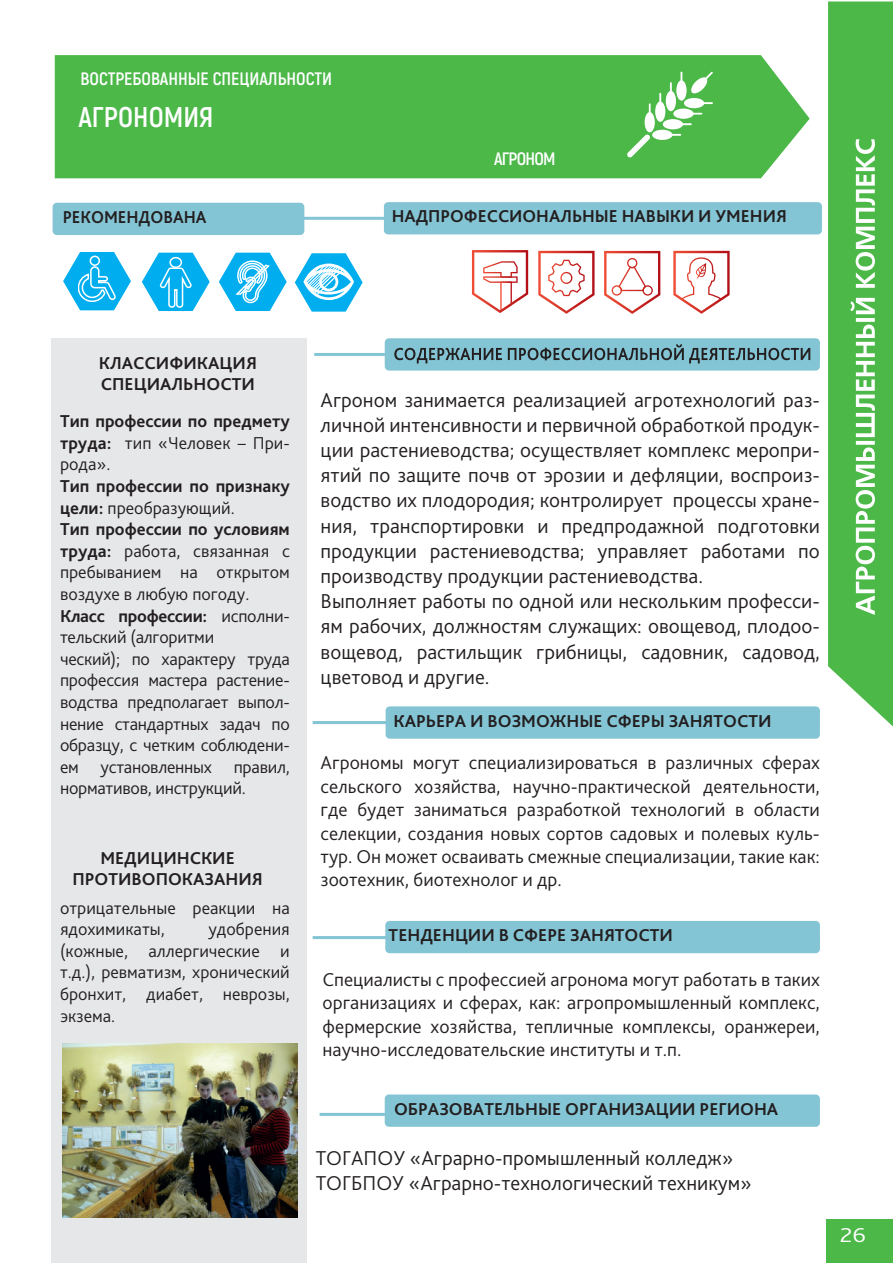
<style>
.page{position:relative;width:893px;height:1263px;background:#fff}
.page>*{position:absolute;margin:0;border:0;box-sizing:border-box;transform-origin:0 0}
.t1{font:700 28.5px "Akrobat";color:#fff}
.t2{font:300 21px/25.2px "Bliss Pro";color:#231f20}
.t3{font:300 21px "Bliss Pro";color:#fff;scale:1.2 1}
.t4{font:300 19.5px/23.4px "Bliss Pro";color:#231f20;text-align:justify}
.t5{font:300 18px/21.6px "Bliss Pro";letter-spacing:-.015em;color:#231f20}
.t6{font:700 18px/21.6px "Bliss Pro";color:#231f20;text-align:justify}
.t7{font:700 18px "Akrobat";color:#fff}
.t8{font:700 18px "Bliss Pro";color:#231f20;scale:.94 1}
.t9{font:700 18px "Akrobat";letter-spacing:-.045em;color:#fff}
.s1{font-weight:300}
.s2{font-weight:700}
</style>
<div class="page">
<hr style="left:55px;top:217px;width:513px;height:3px;background:#84c5d5">
<div style="left:55px;top:55px;width:755px;height:123px;background:#4bb848"></div>
<svg style="left:828px;top:2px;width:65px;height:724px;background:#54bb52"></svg>
<hr style="left:314px;top:353px;width:506px;height:3px;background:#84c5d5">
<div style="left:385px;top:338px;width:435px;height:33px;background:#84c5d5;border-radius:4px"></div>
<svg style="left:394px;top:348px;width:108px;height:15px"></svg>
<svg style="left:508px;top:344px;width:302px;height:19px"></svg>
<div style="left:384px;top:202px;width:438px;height:32px;background:#84c5d5;border-radius:4px"></div>
<hr style="left:313px;top:721px;width:505px;height:3px;background:#84c5d5">
<div style="left:386px;top:706px;width:434px;height:33px;background:#84c5d5;border-radius:4px"></div>
<hr style="left:313px;top:936px;width:507px;height:3px;background:#84c5d5">
<div style="left:385px;top:921px;width:435px;height:32px;background:#84c5d5;border-radius:4px"></div>
<hr style="left:320px;top:1113px;width:492px;height:3px;background:#84c5d5">
<div style="left:385px;top:1094px;width:435px;height:33px;background:#84c5d5;border-radius:4px"></div>
<div style="left:53px;top:203px;width:251px;height:32px;background:#84c5d5;border-radius:4px"></div>
<div style="left:826px;top:1219px;width:67px;height:44px;background:#4bb848"></div>
<div style="left:51px;top:338px;width:255px;height:925px;background:#e6e7e9"></div>
<svg style="left:142px;top:253px;width:68px;height:58px"></svg>
<svg style="left:219px;top:253px;width:68px;height:58px"></svg>
<svg style="left:63px;top:252px;width:68px;height:58px"></svg>
<svg style="left:538px;top:251px;width:57px;height:63px"></svg>
<svg style="left:604px;top:251px;width:56px;height:63px"></svg>
<svg style="left:295px;top:253px;width:68px;height:59px"></svg>
<svg style="left:850px;top:298px;width:25px;height:317px"></svg>
<svg style="left:856px;top:139px;width:19px;height:149px"></svg>
<svg style="left:673px;top:251px;width:57px;height:63px"></svg>
<svg style="left:472px;top:250px;width:56px;height:63px"></svg>
<img style="left:62px;top:1043px;width:235px;height:175px">
<svg style="left:627px;top:72px;width:86px;height:85px"></svg>
<p class="t7" style="left:80px;top:67px;width:253px">ВОСТРЕБОВАННЫЕ СПЕЦИАЛЬНОСТИ</p>
<h1 class="t1" style="left:78px;top:99px;width:137px">АГРОНОМИЯ</h1>
<p class="t8" style="left:63px;top:206px;width:155px">РЕКОМЕНДОВАНА</p>
<p class="t9" style="left:494px;top:147px;width:63px">АГРОНОМ</p>
<p class="t6" style="left:392px;top:205px;width:397px">НАДПРОФЕССИОНАЛЬНЫЕ НАВЫКИ И УМЕНИЯ</p>
<p class="t6" style="left:99px;top:352px;width:160px">КЛАССИФИКАЦИЯ<br>СПЕЦИАЛЬНОСТИ</p>
<p class="t6" style="left:60px;top:410px;width:231px">Тип профессии по предмету труда: <span class="s1">тип «Человек – При&shy;рода».</span></p>
<p class="t5" style="left:60px;top:475px;width:231px"><span class="s2">Тип профессии по признаку цели:</span> преобразующий.<br><span class="s2">Тип профессии по условиям труда:</span> работа, связанная с пребыванием на открытом воздухе в любую погоду.<br><span class="s2">Класс профессии:</span> исполни&shy;тельский (алгоритми<br>ческий); по характеру труда профессия мастера растение&shy;водства предполагает выпол&shy;нение стандартных задач по образцу, с четким соблюдени&shy;ем установленных правил, нормативов, инструкций.</p>
<p class="t6" style="left:72px;top:847px;width:192px;text-align:center">МЕДИЦИНСКИЕ<br>ПРОТИВОПОКАЗАНИЯ</p>
<p class="t5" style="left:60px;top:896px;width:231px">отрицательные реакции на ядохимикаты,</p>
<p class="t5" style="left:60px;top:918px;width:231px;text-align:justify;text-indent:148px">удобpения (кожные, аллергические и т.д.), pевматизм, хpонический бpонхит, диабет, невpозы, экзема.</p>
<p class="t2" style="left:321px;top:386px;width:501px">Агроном занимается реализацией агротехнологий раз&shy;личной интенсивности и первичной обработкой продук&shy;ции растениеводства; осуществляет комплекс меропри&shy;ятий по защите почв от эрозии и дефляции, воспроиз&shy;водство их плодородия; контролирует процессы хране&shy;ния, транспортировки и предпродажной подготовки продукции растениеводства; управляет работами по производству продукции растениеводства.<br>Выполняет работы по одной или нескольким професси&shy;ям рабочих, должностям служащих: овощевод, плодоо&shy;вощевод, растильщик грибницы, садовник, садовод, цветовод и другие.</p>
<p class="t6" style="left:393px;top:709px;width:380px">КАРЬЕРА И ВОЗМОЖНЫЕ СФЕРЫ ЗАНЯТОСТИ</p>
<p class="t4" style="left:321px;top:751px;width:501px">Агрономы могут специализироваться в различных сферах сельского хозяйства, научно-практической деятельности, где будет заниматься разработкой технологий в области селекции, создания новых сортов садовых и полевых куль&shy;тур. Он может осваивать смежные специализации, такие как: зоотехник, биотехнолог и др.</p>
<p class="t6" style="left:389px;top:924px;width:286px">ТЕНДЕНЦИИ В СФЕРЕ ЗАНЯТОСТИ</p>
<p class="t4" style="left:323px;top:967px;width:499px">Специалисты с профессией агронома могут работать в таких организациях и сферах, как: агропромышленный комплекс, фермерские хозяйства, тепличные комплексы, оранжереи, научно-исследовательские институты и т.п.</p>
<p class="t6" style="left:394px;top:1097px;width:386px">ОБРАЗОВАТЕЛЬНЫЕ ОРГАНИЗАЦИИ РЕГИОНА</p>
<p class="t2" style="left:316px;top:1145px;width:438px">ТОГАПОУ «Аграрно-промышленный колледж»<br>ТОГБПОУ «Аграрно-технологический техникум»</p>
<p class="t3" style="left:840px;top:1222px;width:23px">26</p>
</div>
